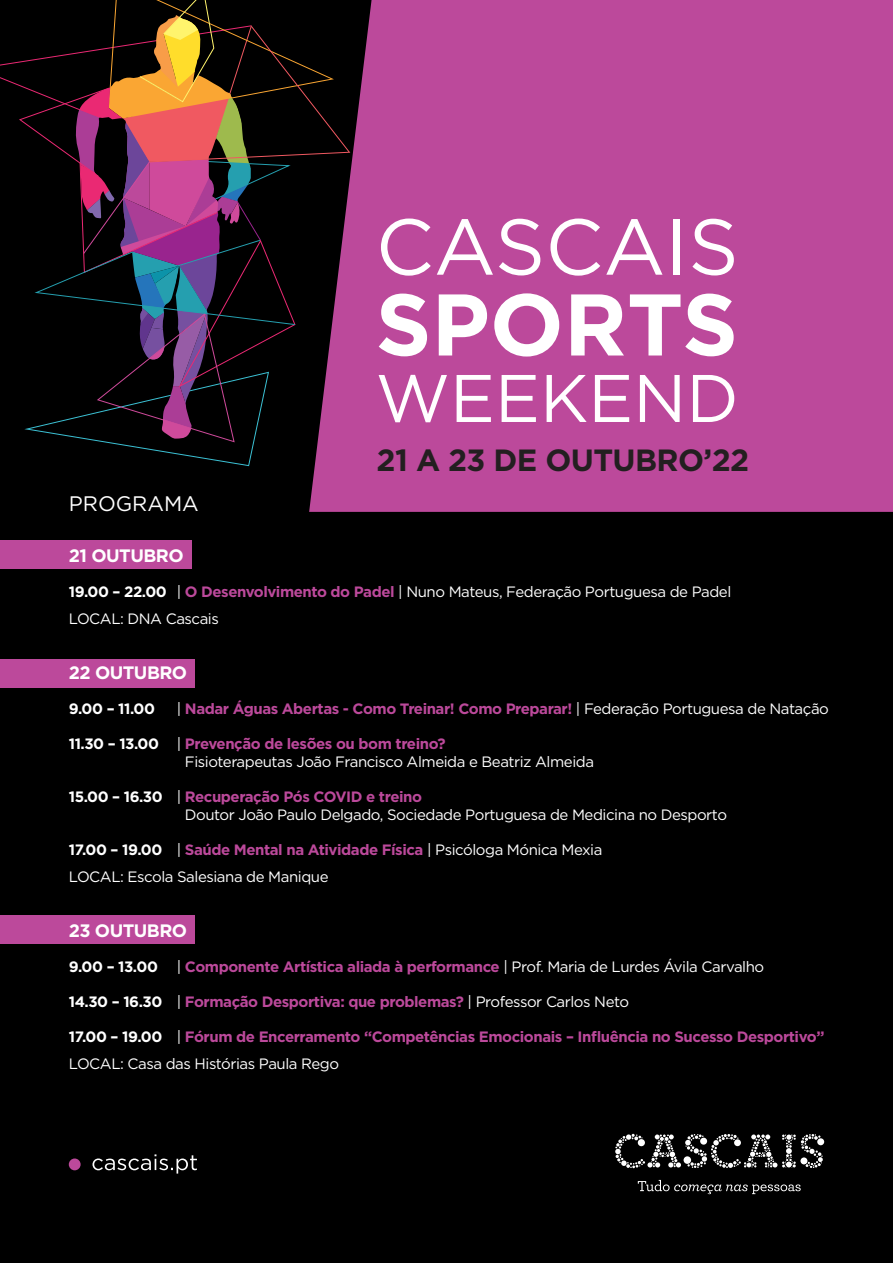
<style>
.page{position:relative;width:893px;height:1263px;background:#000}
.page>*{position:absolute;margin:0;border:0;box-sizing:border-box;transform-origin:0 0}
.t1{font:700 87.3px "Gotham";color:#fff}
.t2{font:78.9px "Gotham";color:#fff}
.t3{font:67.2px "Gotham";color:#fff}
.t4{font:700 30.75px "Gotham";letter-spacing:-.02em;color:#231f20}
.t5{font:21px "Gotham";color:#fff}
.Titulo{font:700 18px "Gotham";letter-spacing:-.03em;color:#fff}
.Titulo-2{font:700 15px "Gotham";letter-spacing:-.03em;color:#bc499b}
.Titulo-3{font:15px/18px "Gotham";letter-spacing:-.03em;color:#fff}
.Titulo-4{font:700 15px "Gotham";letter-spacing:-.03em;color:#fff}
.s1{font-weight:700}
.s2{font-weight:700;color:#bc499b}
.s3{font-weight:400;color:#fff}
.s4{color:#fff}
</style>
<div class="page">
<svg style="left:0;top:0;width:309px;height:466px"></svg>
<div style="left:309px;top:0;width:584px;height:512px;background:#bc499b"></div>
<svg style="left:638px;top:1180px;width:163px;height:14px"></svg>
<svg style="left:615px;top:1134px;width:209px;height:34px"></svg>
<svg style="left:92px;top:1154px;width:105px;height:19px"></svg>
<div style="left:69px;top:1158px;width:12px;height:12px;background:#bc499b;border-radius:50%"></div>
<div style="left:0;top:541px;width:191px;height:28px;background:#bc499b"></div>
<div style="left:0;top:659px;width:195px;height:28px;background:#bc499b"></div>
<div style="left:0;top:916px;width:195px;height:28px;background:#bc499b"></div>
<p class="t2" style="left:376px;top:196px;width:365px">CASCAIS</p>
<p class="t1" style="left:376px;top:267px;width:364px">SPORTS</p>
<p class="t3" style="left:376px;top:355px;width:365px">WEEKEND</p>
<p class="t4" style="left:377px;top:440px;width:374px">21 A 23 DE OUTUBRO’22</p>
<p class="t5" style="left:69px;top:491px;width:132px">PROGRAMA</p>
<p class="Titulo" style="left:69px;top:544px;width:116px">21 OUTUBRO</p>
<p class="Titulo-3" style="left:69px;top:582px;width:664px"><span class="s1">19.00 – 22.00</span> | <span class="s2">O Desenvolvimento do Padel</span> | Nuno Mateus, Federação Portuguesa de Padel</p>
<p class="Titulo-3" style="left:69px;top:609px;width:152px">LOCAL: DNA Cascais</p>
<p class="Titulo" style="left:69px;top:661px;width:120px">22 OUTUBRO</p>
<p class="Titulo-4" style="left:69px;top:699px;width:88px">9.00 – 11.00</p>
<p class="Titulo-2" style="left:177px;top:699px;width:654px"><span class="s3">|</span> Nadar Águas Abertas - Como Treinar! Como Preparar! <span class="s3">| Federação Portuguesa de Natação</span></p>
<p class="Titulo-3" style="left:185px;top:735px;width:411px;text-indent:-116px"><span class="s1">11.30 – 13.00</span> | <span class="s2">Prevenção de lesões ou bom treino?<br></span>Fisioterapeutas João Francisco Almeida e Beatriz Almeida</p>
<p class="Titulo-3" style="left:185px;top:788px;width:544px;text-indent:-116px"><span class="s1">15.00 – 16.30</span> | <span class="s2">Recuperação Pós COVID e treino<br></span>Doutor João Paulo Delgado, Sociedade Portuguesa de Medicina no Desporto</p>
<p class="Titulo-2" style="left:69px;top:840px;width:535px"><span class="s4">17.00 – 19.00</span> <span class="s3">|</span> Saúde Mental na Atividade Física <span class="s3">| Psicóloga Mónica Mexia</span></p>
<p class="Titulo-3" style="left:69px;top:867px;width:261px">LOCAL: Escola Salesiana de Manique</p>
<p class="Titulo" style="left:69px;top:919px;width:120px">23 OUTUBRO</p>
<p class="Titulo-4" style="left:69px;top:957px;width:91px">9.00 – 13.00</p>
<p class="Titulo-2" style="left:177px;top:957px;width:589px"><span class="s3">|</span> Componente Artística aliada à performance <span class="s3">| Prof. Maria de Lurdes Ávila Carvalho</span></p>
<p class="Titulo-2" style="left:69px;top:992px;width:562px"><span class="s4">14.30 – 16.30</span> <span class="s3">|</span> Formação Desportiva: que problemas? <span class="s3">| Professor Carlos Neto</span></p>
<p class="Titulo-2" style="left:69px;top:1027px;width:757px"><span class="s4">17.00 – 19.00</span> <span class="s3">|</span> Fórum de Encerramento “Competências Emocionais – Influência no Sucesso Desportivo”</p>
<p class="Titulo-3" style="left:69px;top:1054px;width:272px">LOCAL: Casa das Histórias Paula Rego</p>
</div>
